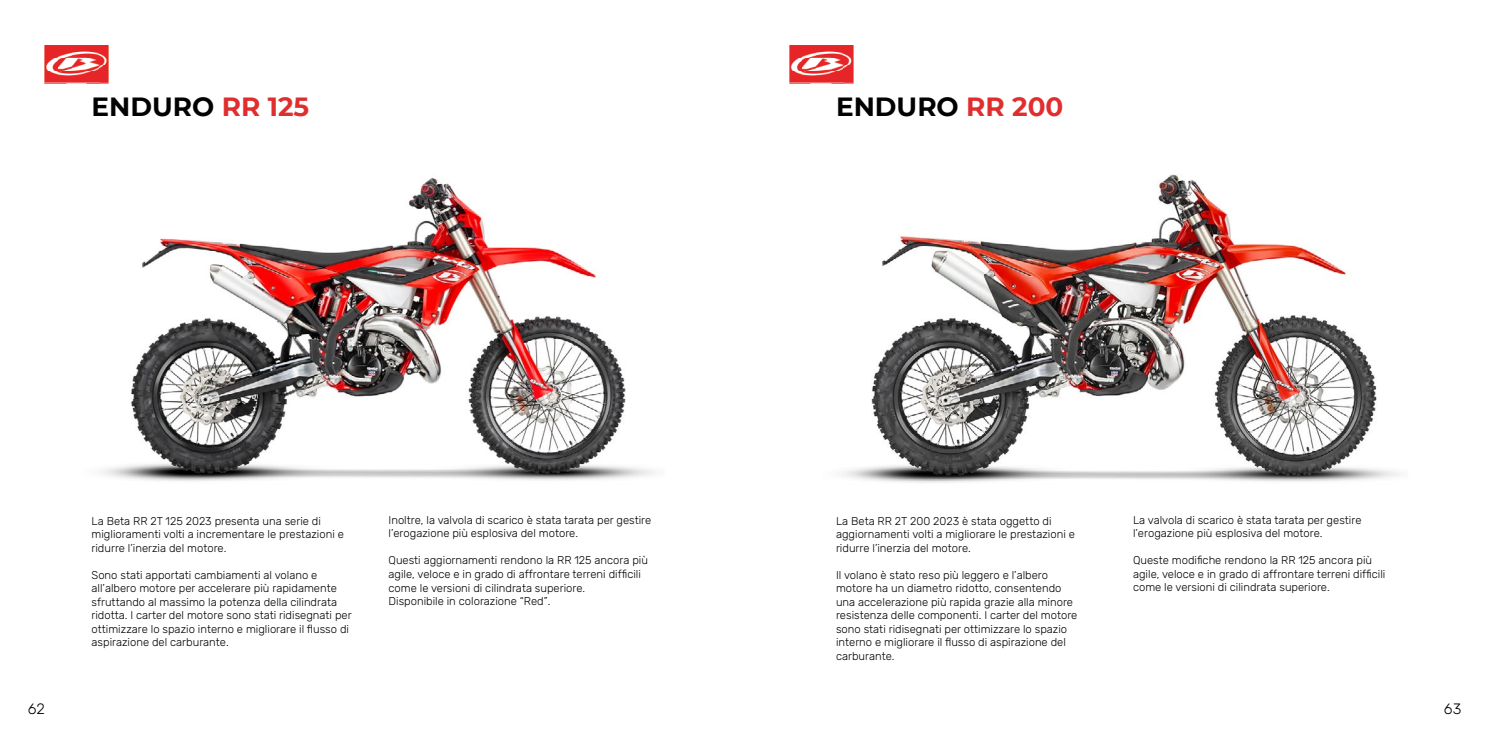
<style>
.page{position:relative;width:1489px;height:745px;background:#fff}
.page>*{position:absolute;margin:0;border:0;box-sizing:border-box;transform-origin:0 0}
.t1{font:700 26.25px "Montserrat";color:#020203}
.t2{font:300 15px "Rubik";color:#000}
.t3{font:300 11.25px/13.5px "Rubik";color:#000}
.s1{color:#e02e2f}
</style>
<div class="page">
<img style="left:45px;top:45px;width:55px;height:14px">
<img style="left:100px;top:45px;width:9px;height:38px">
<img style="left:58px;top:59px;width:42px;height:24px">
<svg style="left:45px;top:59px;width:13px;height:24px"></svg>
<img style="left:789px;top:45px;width:54px;height:14px">
<img style="left:843px;top:45px;width:10px;height:38px">
<img style="left:802px;top:59px;width:28px;height:24px">
<svg style="left:789px;top:59px;width:13px;height:24px"></svg>
<svg style="left:830px;top:59px;width:13px;height:24px"></svg>
<img style="left:101px;top:177px;width:554px;height:304px">
<img style="left:841px;top:174px;width:559px;height:309px">
<h1 class="t1" style="left:92px;top:87px;width:219px">ENDURO <span class="s1">RR 125</span></h1>
<p class="t3" style="left:92px;top:514px;width:254px">La Beta RR 2T 125 2023 presenta una serie di miglioramenti volti a incrementare le prestazioni e ridurre l’inerzia del motore.</p>
<p class="t3" style="left:92px;top:568px;width:261px">Sono stati apportati cambiamenti al volano e all’albero motore per accelerare più rapidamente sfruttando al massimo la potenza della cilindrata ridotta. I carter del motore sono stati ridisegnati per ottimizzare lo spazio interno e migliorare il flusso di aspirazione del carburante.</p>
<p class="t3" style="left:388px;top:513px;width:264px">Inoltre, la valvola di scarico è stata tarata per gestire l’erogazione più esplosiva del motore.</p>
<p class="t3" style="left:388px;top:553px;width:261px">Questi aggiornamenti rendono la RR 125 ancora più agile, veloce e in grado di affrontare terreni difficili come le versioni di cilindrata superiore.<br>Disponibile in colorazione “Red”.</p>
<h1 class="t1" style="left:836px;top:87px;width:229px">ENDURO <span class="s1">RR 200</span></h1>
<p class="t3" style="left:836px;top:514px;width:240px">La Beta RR 2T 200 2023 è stata oggetto di aggiornamenti volti a migliorare le prestazioni e ridurre l’inerzia del motore.</p>
<p class="t3" style="left:836px;top:568px;width:243px">Il volano è stato reso più leggero e l’albero motore ha un diametro ridotto, consentendo una accelerazione più rapida grazie alla minore resistenza delle componenti. I carter del motore sono stati ridisegnati per ottimizzare lo spazio interno e migliorare il flusso di aspirazione del carburante.</p>
<p class="t3" style="left:1132px;top:513px;width:230px">La valvola di scarico è stata tarata per gestire l’erogazione più esplosiva del motore.</p>
<p class="t3" style="left:1132px;top:553px;width:254px">Queste modifiche rendono la RR 125 ancora più agile, veloce e in grado di affrontare terreni difficili come le versioni di cilindrata superiore.</p>
<h2 class="t2" style="left:28px;top:700px;width:19px">62</h2>
<h2 class="t2" style="left:1443px;top:700px;width:19px">63</h2>
</div>
